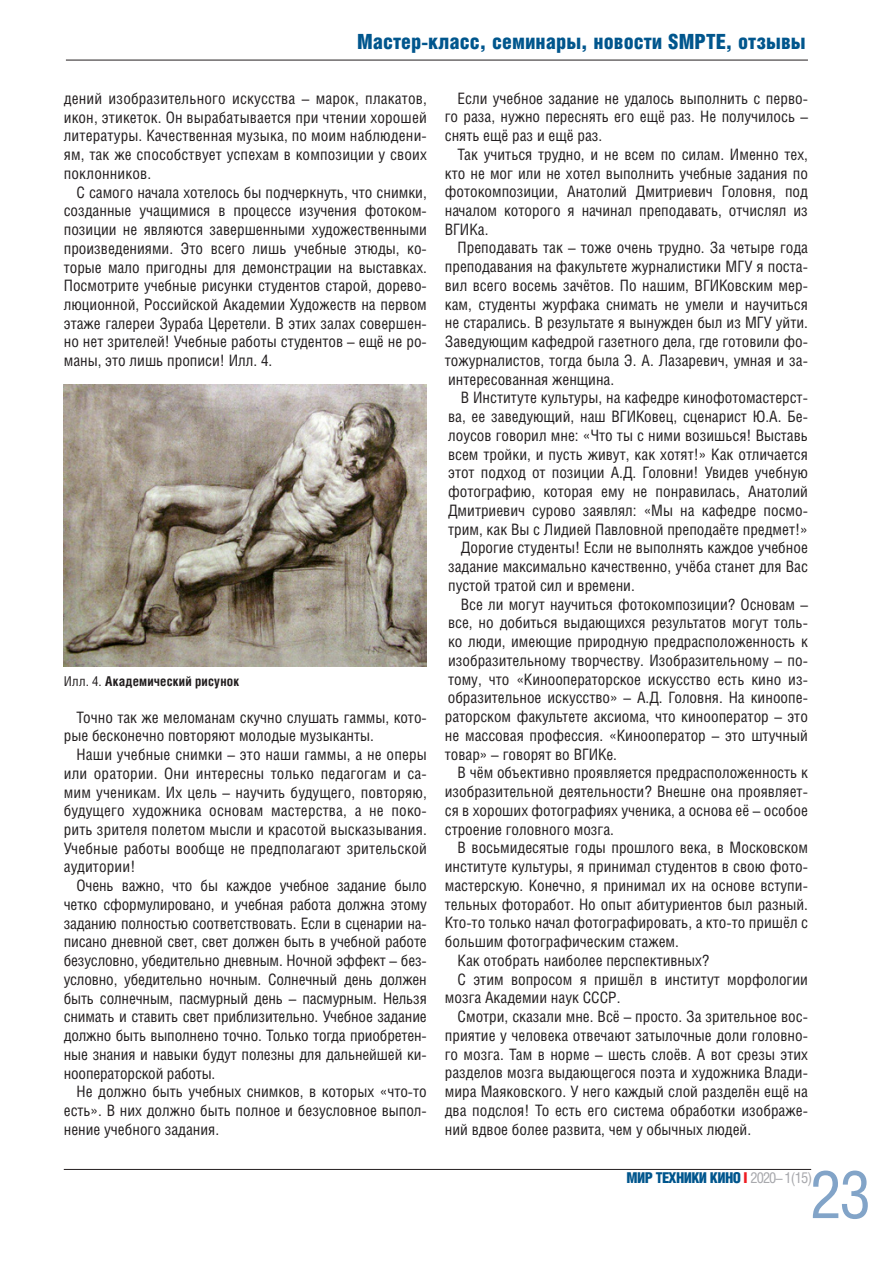
<style>
.page{position:relative;width:893px;height:1263px;background:#fff}
.page>*{position:absolute;margin:0;border:0;box-sizing:border-box;transform-origin:0 0}
.t1{font:66px "Helios Cond";color:#82a4c8}
.t2{font:21px "Helios Cond Black C";color:#00568d}
.t3{font:15.75px/18.8px "Helios Cond";color:#231f20;text-align:justify}
.t4{font:15px "Helios Cond Black C";letter-spacing:-.04em;color:#00568d}
.t5{font:700 13.5px "Helios Cond";letter-spacing:.015em;color:#231f20}
.s1{font-weight:400}
.s2{color:#ee1d23}
.s3{font-family:"Helios Cond";color:#a8a9ad}
</style>
<div class="page">
<hr style="left:64px;top:1169px;width:747px;height:1px;background:#231f20">
<hr style="left:66px;top:60px;width:742px;height:1px;background:#231f20">
<img style="left:64px;top:385px;width:363px;height:281px">
<h2 class="t2" style="left:357px;top:29px;width:450px">Мастер-класс, семинары, новости SMPTE, отзывы</h2>
<p class="t3" style="left:64px;top:89px;width:365px">дений изобразительного искусства – марок, плакатов, икон, этикеток. Он вырабатывается при чтении хорошей литературы. Качественная музыка, по моим наблюдени&shy;ям, так же способствует успехам в композиции у своих поклонников.</p>
<p class="t3" style="left:64px;top:182px;width:365px;text-indent:13px">С самого начала хотелось бы подчеркнуть, что снимки, созданные учащимися в процессе изучения фотоком&shy;позиции не являются завершенными художественными произведениями. Это всего лишь учебные этюды, ко&shy;торые мало пригодны для демонстрации на выставках.<br>Посмотрите учебные рисунки студентов старой, дорево&shy;люционной, Российской Академии Художеств на первом этаже галереи Зураба Церетели. В этих залах совершен&shy;но нет зрителей! Учебные работы студентов – ещё не ро&shy;маны, это лишь прописи! Илл. 4.</p>
<p class="t5" style="left:64px;top:673px;width:177px"><span class="s1">Илл. 4.</span> Академический рисунок</p>
<p class="t3" style="left:64px;top:707px;width:365px;text-indent:13px">Точно так же меломанам скучно слушать гаммы, кото&shy;рые бесконечно повторяют молодые музыканты.</p>
<p class="t3" style="left:64px;top:745px;width:365px;text-indent:13px">Наши учебные снимки – это наши гаммы, а не оперы или оратории. Они интересны только педагогам и са&shy;мим ученикам. Их цель – научить будущего, повторяю, будущего художника основам мастерства, а не поко&shy;рить зрителя полетом мысли и красотой высказывания.<br>Учебные работы вообще не предполагают зрительской аудитории!</p>
<p class="t3" style="left:64px;top:876px;width:365px;text-indent:13px">Очень важно, что бы каждое учебное задание было четко сформулировано, и учебная работа должна этому заданию полностью соответствовать. Если в сценарии на&shy;писано дневной свет, свет должен быть в учебной работе безусловно, убедительно дневным. Ночной эффект – без&shy;условно, убедительно ночным. Солнечный день должен быть солнечным, пасмурный день – пасмурным. Нельзя снимать и ставить свет приблизительно. Учебное задание должно быть выполнено точно. Только тогда приобретен&shy;ные знания и навыки будут полезны для дальнейшей ки&shy;нооператорской работы.</p>
<p class="t3" style="left:64px;top:1082px;width:365px;text-indent:13px">Не должно быть учебных снимков, в которых «что-то есть». В них должно быть полное и безусловное выпол&shy;нение учебного задания.</p>
<p class="t3" style="left:445px;top:88px;width:365px;text-indent:13px">Если учебное задание не удалось выполнить с перво&shy;го раза, нужно переснять его ещё раз. Не получилось – снять ещё раз и ещё раз.</p>
<p class="t3" style="left:445px;top:144px;width:365px;text-indent:13px">Так учиться трудно, и не всем по силам. Именно тех, кто не мог или не хотел выполнить учебные задания по фотокомпозиции, Анатолий Дмитриевич Головня, под началом которого я начинал преподавать, отчислял из ВГИКа.</p>
<p class="t3" style="left:445px;top:238px;width:365px;text-indent:13px">Преподавать так – тоже очень трудно. За четыре года преподавания на факультете журналистики МГУ я поста&shy;вил всего восемь зачётов. По нашим, ВГИКовским мер&shy;кам, студенты журфака снимать не умели и научиться не старались. В результате я вынужден был из МГУ уйти.<br>Заведующим кафедрой газетного дела, где готовили фо&shy;тожурналистов, тогда была Э. А. Лазаревич, умная и за&shy;интересованная женщина.</p>
<p class="t3" style="left:461px;top:388px;width:349px">В Институте культуры, на кафедре кинофотомастерст-</p>
<p class="t3" style="left:448px;top:407px;width:361px">ва, ее заведующий, наш ВГИКовец, сценарист Ю.А. Бе-</p>
<p class="t3" style="left:448px;top:426px;width:361px">лоусов говорил мне: «Что ты с ними возишься! Выставь</p>
<p class="t3" style="left:448px;top:444px;width:361px">всем тройки, и пусть живут, как хотят!» Как отличается</p>
<p class="t3" style="left:448px;top:463px;width:361px">этот подход от позиции А.Д. Головни! Увидев учебную</p>
<p class="t3" style="left:448px;top:482px;width:361px">фотографию, которая ему не понравилась, Анатолий</p>
<p class="t3" style="left:448px;top:501px;width:361px">Дмитриевич сурово заявлял: «Мы на кафедре посмо-</p>
<p class="t3" style="left:448px;top:519px;width:361px">трим, как Вы с Лидией Павловной преподаёте предмет!»</p>
<p class="t3" style="left:461px;top:538px;width:349px">Дорогие студенты! Если не выполнять каждое учебное</p>
<p class="t3" style="left:448px;top:557px;width:361px">задание максимально качественно, учёба станет для Вас</p>
<p class="t3" style="left:448px;top:576px;width:188px">пустой тратой сил и времени.</p>
<p class="t3" style="left:461px;top:594px;width:349px">Все ли могут научиться фотокомпозиции? Основам –</p>
<p class="t3" style="left:448px;top:613px;width:361px">все, но добиться выдающихся результатов могут толь-</p>
<p class="t3" style="left:448px;top:632px;width:361px">ко люди, имеющие природную предрасположенность к</p>
<p class="t3" style="left:448px;top:651px;width:361px">изобразительному творчеству. Изобразительному – по-</p>
<p class="t3" style="left:448px;top:669px;width:361px">тому, что «Кинооператорское искусство есть кино из-</p>
<p class="t3" style="left:448px;top:688px;width:362px">образительное искусство» – А.Д. Головня. На киноопе-</p>
<p class="t3" style="left:445px;top:707px;width:365px">раторском факультете аксиома, что кинооператор – это</p>
<p class="t3" style="left:445px;top:725px;width:365px">не массовая профессия. «Кинооператор – это штучный</p>
<p class="t3" style="left:445px;top:744px;width:174px">товар» – говорят во ВГИКе.</p>
<p class="t3" style="left:458px;top:763px;width:352px">В чём объективно проявляется предрасположенность к</p>
<p class="t3" style="left:445px;top:782px;width:365px">изобразительной деятельности? Внешне она проявляет-</p>
<p class="t3" style="left:445px;top:800px;width:365px">ся в хороших фотографиях ученика, а основа её – особое</p>
<p class="t3" style="left:445px;top:819px;width:171px">строение головного мозга.</p>
<p class="t3" style="left:458px;top:838px;width:352px">В восьмидесятые годы прошлого века, в Московском</p>
<p class="t3" style="left:445px;top:857px;width:365px">институте культуры, я принимал студентов в свою фото-</p>
<p class="t3" style="left:445px;top:875px;width:365px">мастерскую. Конечно, я принимал их на основе вступи-</p>
<p class="t3" style="left:445px;top:894px;width:365px">тельных фоторабот. Но опыт абитуриентов был разный.</p>
<p class="t3" style="left:445px;top:913px;width:365px">Кто-то только начал фотографировать, а кто-то пришёл с</p>
<p class="t3" style="left:445px;top:932px;width:236px">большим фотографическим стажем.</p>
<p class="t3" style="left:458px;top:950px;width:253px">Как отобрать наиболее перспективных?</p>
<p class="t3" style="left:458px;top:969px;width:352px">С этим вопросом я пришёл в институт морфологии</p>
<p class="t3" style="left:445px;top:988px;width:177px">мозга Академии наук СССР.</p>
<p class="t3" style="left:458px;top:1007px;width:352px">Смотри, сказали мне. Всё – просто. За зрительное вос-</p>
<p class="t3" style="left:445px;top:1025px;width:365px">приятие у человека отвечают затылочные доли головно-</p>
<p class="t3" style="left:445px;top:1044px;width:365px">го мозга. Там в норме – шесть слоёв. А вот срезы этих</p>
<p class="t3" style="left:445px;top:1063px;width:365px">разделов мозга выдающегося поэта и художника Влади-</p>
<p class="t3" style="left:445px;top:1082px;width:365px">мира Маяковского. У него каждый слой разделён ещё на</p>
<p class="t3" style="left:445px;top:1100px;width:365px">два подслоя! То есть его система обработки изображе-</p>
<p class="t3" style="left:445px;top:1119px;width:308px">ний вдвое более развита, чем у обычных людей.</p>
<h1 class="t1" style="left:810px;top:1155px;width:62px">23</h1>
<p class="t4" style="left:626px;top:1169px;width:187px">МИР ТЕХНИКИ КИНО <span class="s2">I</span> <span class="s3">2020– 1(15)</span></p>
</div>
